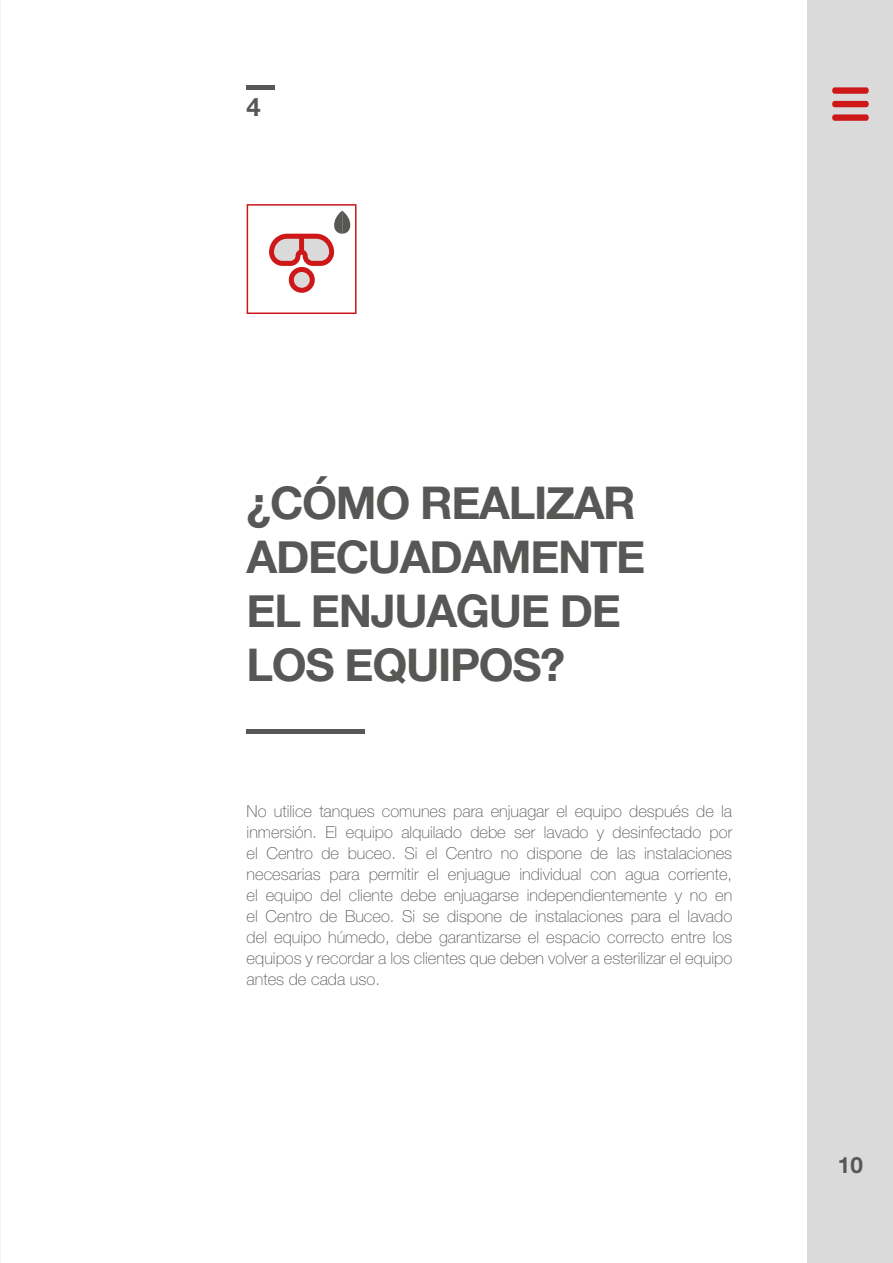
<style>
.page{position:relative;width:893px;height:1263px;background:#fff}
.page>*{position:absolute;margin:0;border:0;box-sizing:border-box;transform-origin:0 0}
.t1{font:700 45px/54px "Helvetica Neue";letter-spacing:-.03em;color:#575756}
.t2{font:700 25.5px "Helvetica Neue LT";color:#575756}
.t3{font:700 22.5px "Helvetica Neue LT";color:#575756}
.t4{font:100 16.5px/21px "Helvetica Neue LT";color:#575756;text-align:justify}
</style>
<div class="page">
<div style="left:808px;top:0;width:85px;height:1263px;background:#dadada"></div>
<div style="left:247px;top:729px;width:118px;height:5px;background:#575756"></div>
<div style="left:247px;top:85px;width:28px;height:5px;background:#575756"></div>
<div style="left:247px;top:204px;width:109px;height:110px;border:2px solid #cd1719"></div>
<svg style="left:269px;top:211px;width:82px;height:55px"></svg>
<div style="left:289px;top:267px;width:26px;height:26px;background:#cd1719;border-radius:50%"></div>
<div style="left:294px;top:272px;width:16px;height:16px;background:#dadada;border-radius:50%"></div>
<div style="left:832px;top:87px;width:37px;height:7px;background:#cd1719;border-radius:3px"></div>
<div style="left:832px;top:101px;width:37px;height:6px;background:#cd1719;border-radius:3px"></div>
<div style="left:832px;top:114px;width:37px;height:7px;background:#cd1719;border-radius:3px"></div>
<h2 class="t2" style="left:247px;top:91px;width:16px">4</h2>
<h1 class="t1" style="left:247px;top:477px;width:400px">¿CÓMO REALIZAR<br>ADECUADAMENTE<br>EL ENJUAGUE DE<br>LOS EQUIPOS?</h1>
<p class="t4" style="left:247px;top:800px;width:487px">No utilice tanques comunes para enjuagar el equipo después de la inmersión. El equipo alquilado debe ser lavado y desinfectado por el Centro de buceo. Si el Centro no dispone de las instalaciones necesarias para permitir el enjuague individual con agua corriente, el equipo del cliente debe enjuagarse independientemente y no en el Centro de Buceo. Si se dispone de instalaciones para el lavado del equipo húmedo, debe garantizarse el espacio correcto entre los equipos y recordar a los clientes que deben volver a esterilizar el equipo antes de cada uso.</p>
<h3 class="t3" style="left:838px;top:1151px;width:27px">10</h3>
</div>
